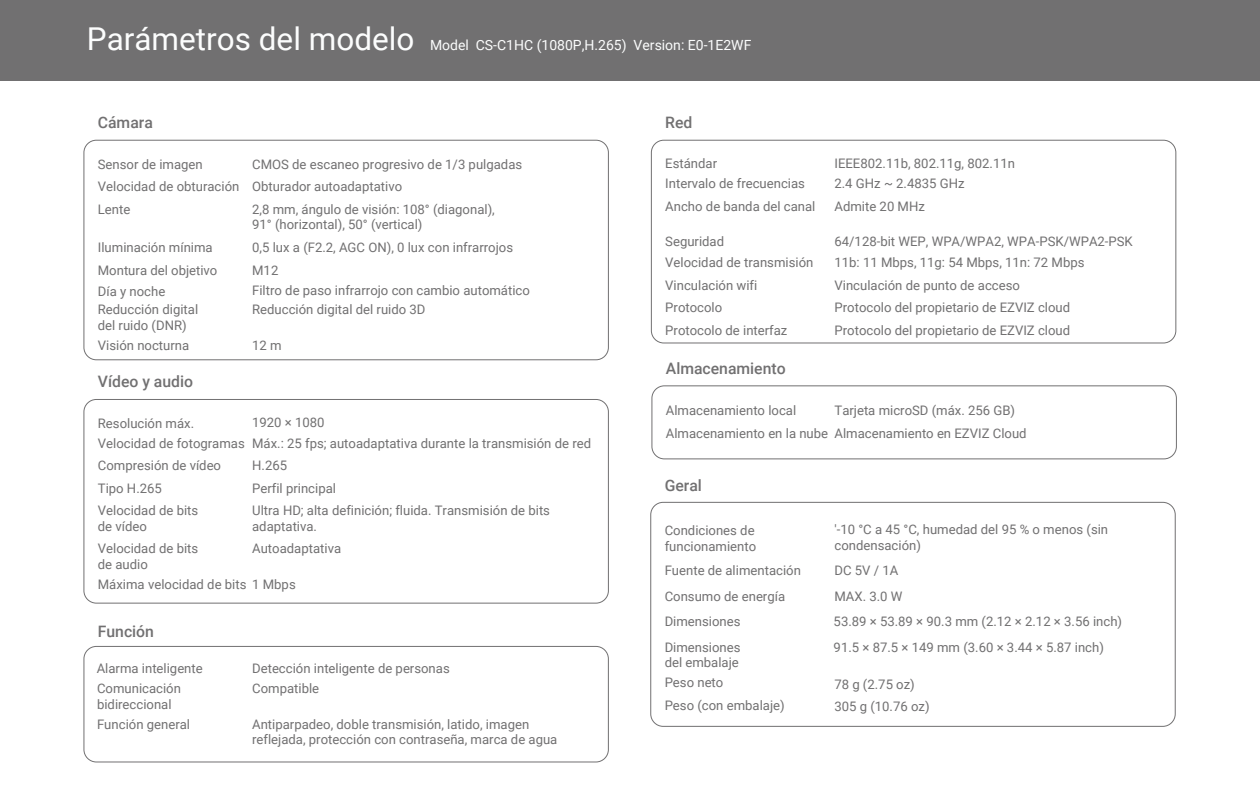
<style>
.page{position:relative;width:1260px;height:788px;background:#fff}
.page>*{position:absolute;margin:0;border:0;box-sizing:border-box;transform-origin:0 0}
.t1{font:31.5px "Roboto";color:#fcfdfd}
.t2{font:500 15.75px "Roboto";color:#717071}
.t3{font:14px "Roboto";color:#fcfdfd}
.t4{font:13.12px/15.8px "Roboto";color:#717071}
</style>
<div class="page">
<div style="left:0;top:0;width:1260px;height:80px;background:#717071"></div>
<div style="left:83px;top:646px;width:526px;height:116px;border:1px solid #717071;border-radius:12px"></div>
<div style="left:83px;top:399px;width:526px;height:204px;border:1px solid #717071;border-radius:12px"></div>
<div style="left:651px;top:140px;width:525px;height:203px;border:1px solid #717071;border-radius:12px"></div>
<div style="left:83px;top:140px;width:526px;height:220px;border:1px solid #717071;border-radius:12px"></div>
<div style="left:651px;top:385px;width:526px;height:74px;border:1px solid #717071;border-radius:12px"></div>
<div style="left:650px;top:502px;width:526px;height:224px;border:1px solid #717071;border-radius:12px"></div>
<h1 class="t1" style="left:87px;top:16px;width:329px">Parámetros del modelo</h1>
<p class="t3" style="left:430px;top:35px;width:323px">Model CS-C1HC (1080P,H.265) Version: E0-1E2WF</p>
<p class="t2" style="left:98px;top:112px;width:57px">Cámara</p>
<p class="t4" style="left:98px;top:155px;width:106px">Sensor de imagen</p>
<p class="t4" style="left:98px;top:152px;width:426px;line-height:22.5px;text-indent:154px">CMOS de escaneo progresivo de 1/3 pulgadas<br>Velocidad de obturación Obturador autoadaptativo<br>Lente</p>
<p class="t4" style="left:252px;top:200px;width:244px">2,8 mm, ángulo de visión: 108° (diagonal),<br>91° (horizontal), 50° (vertical)</p>
<p class="t4" style="left:98px;top:239px;width:116px">Iluminación mínima</p>
<p class="t4" style="left:252px;top:235px;width:262px;line-height:22.8px">0,5 lux a (F2.2, AGC ON), 0 lux con infrarrojos<br>M12</p>
<p class="t4" style="left:98px;top:283px;width:69px">Día y noche</p>
<p class="t4" style="left:252px;top:282px;width:279px">Filtro de paso infrarrojo con cambio automático</p>
<p class="t4" style="left:98px;top:301px;width:102px">Reducción digital del ruido (DNR)</p>
<p class="t4" style="left:252px;top:301px;width:175px">Reducción digital del ruido 3D</p>
<p class="t4" style="left:98px;top:337px;width:93px">Visión nocturna</p>
<p class="t4" style="left:252px;top:337px;width:31px">12 m</p>
<p class="t4" style="left:98px;top:262px;width:121px">Montura del objetivo</p>
<p class="t2" style="left:98px;top:370px;width:97px">Vídeo y audio</p>
<p class="t4" style="left:98px;top:415px;width:98px">Resolución máx.</p>
<p class="t4" style="left:98px;top:411px;width:495px;line-height:20.7px;text-indent:154px">1920 × 1080<br>Velocidad de fotogramas Máx.: 25 fps; autoadaptativa durante la transmisión de red</p>
<p class="t4" style="left:98px;top:454px;width:125px;line-height:22.4px">Compresión de vídeo<br>Tipo H.265<br>Velocidad de bits</p>
<p class="t4" style="left:98px;top:518px;width:51px">de vídeo</p>
<p class="t4" style="left:252px;top:454px;width:85px;line-height:22.3px">H.265<br>Perfil principal</p>
<p class="t4" style="left:252px;top:502px;width:299px">Ultra HD; alta definición; fluida. Transmisión de bits adaptativa.</p>
<p class="t4" style="left:98px;top:540px;width:102px">Velocidad de bits de audio</p>
<p class="t4" style="left:252px;top:540px;width:91px">Autoadaptativa</p>
<p class="t4" style="left:98px;top:575px;width:199px">Máxima velocidad de bits 1 Mbps</p>
<p class="t2" style="left:98px;top:620px;width:58px">Función</p>
<p class="t4" style="left:97px;top:657px;width:108px;line-height:20.4px">Alarma inteligente<br>Comunicación</p>
<p class="t4" style="left:97px;top:696px;width:76px">bidireccional</p>
<p class="t4" style="left:252px;top:657px;width:199px;line-height:20px">Detección inteligente de personas<br>Compatible</p>
<p class="t4" style="left:97px;top:716px;width:95px">Función general</p>
<p class="t4" style="left:252px;top:715px;width:307px">Antiparpadeo, doble transmisión, latido, imagen reflejada, protección con contraseña, marca de agua</p>
<p class="t2" style="left:665px;top:112px;width:29px">Red</p>
<p class="t4" style="left:665px;top:155px;width:53px">Estándar</p>
<p class="t4" style="left:835px;top:155px;width:182px">IEEE802.11b, 802.11g, 802.11n</p>
<p class="t4" style="left:665px;top:175px;width:141px">Intervalo de frecuencias</p>
<p class="t4" style="left:835px;top:175px;width:132px">2.4 GHz ~ 2.4835 GHz</p>
<p class="t4" style="left:665px;top:197px;width:152px">Ancho de banda del canal</p>
<p class="t4" style="left:835px;top:197px;width:92px">Admite 20 MHz</p>
<p class="t4" style="left:665px;top:230px;width:150px;line-height:21.5px">Seguridad<br>Velocidad de transmisión</p>
<p class="t4" style="left:835px;top:233px;width:300px">64/128-bit WEP, WPA/WPA2, WPA-PSK/WPA2-PSK</p>
<p class="t4" style="left:835px;top:254px;width:252px">11b: 11 Mbps, 11g: 54 Mbps, 11n: 72 Mbps</p>
<p class="t4" style="left:665px;top:277px;width:94px">Vinculación wifi</p>
<p class="t4" style="left:835px;top:277px;width:187px">Vinculación de punto de acceso</p>
<p class="t4" style="left:665px;top:296px;width:124px;line-height:22.5px">Protocolo<br>Protocolo de interfaz</p>
<p class="t4" style="left:835px;top:299px;width:237px">Protocolo del propietario de EZVIZ cloud</p>
<p class="t4" style="left:835px;top:322px;width:237px">Protocolo del propietario de EZVIZ cloud</p>
<p class="t2" style="left:666px;top:357px;width:121px">Almacenamiento</p>
<p class="t4" style="left:666px;top:402px;width:132px">Almacenamiento local</p>
<p class="t4" style="left:666px;top:398px;width:362px;line-height:22.8px;text-indent:169px">Tarjeta microSD (máx. 256 GB)<br>Almacenamiento en la nube Almacenamiento en EZVIZ Cloud</p>
<p class="t2" style="left:665px;top:474px;width:39px">Geral</p>
<p class="t4" style="left:665px;top:522px;width:93px">Condiciones de funcionamiento</p>
<p class="t4" style="left:835px;top:521px;width:275px">'-10 °C a 45 °C, humedad del 95 % o menos (sin condensación)</p>
<p class="t4" style="left:665px;top:562px;width:138px">Fuente de alimentación</p>
<p class="t4" style="left:835px;top:562px;width:65px">DC 5V / 1A</p>
<p class="t4" style="left:665px;top:587px;width:122px">Consumo de energía</p>
<p class="t4" style="left:835px;top:587px;width:70px">MAX. 3.0 W</p>
<p class="t4" style="left:665px;top:613px;width:77px">Dimensiones</p>
<p class="t4" style="left:834px;top:613px;width:290px">53.89 × 53.89 × 90.3 mm (2.12 × 2.12 × 3.56 inch)</p>
<p class="t4" style="left:665px;top:638px;width:77px">Dimensiones del embalaje</p>
<p class="t4" style="left:665px;top:674px;width:60px">Peso neto</p>
<p class="t4" style="left:834px;top:638px;width:272px">91.5 × 87.5 × 149 mm (3.60 × 3.44 × 5.87 inch)</p>
<p class="t4" style="left:834px;top:675px;width:82px">78 g (2.75 oz)</p>
<p class="t4" style="left:665px;top:697px;width:122px">Peso (con embalaje)</p>
<p class="t4" style="left:834px;top:698px;width:97px">305 g (10.76 oz)</p>
</div>
